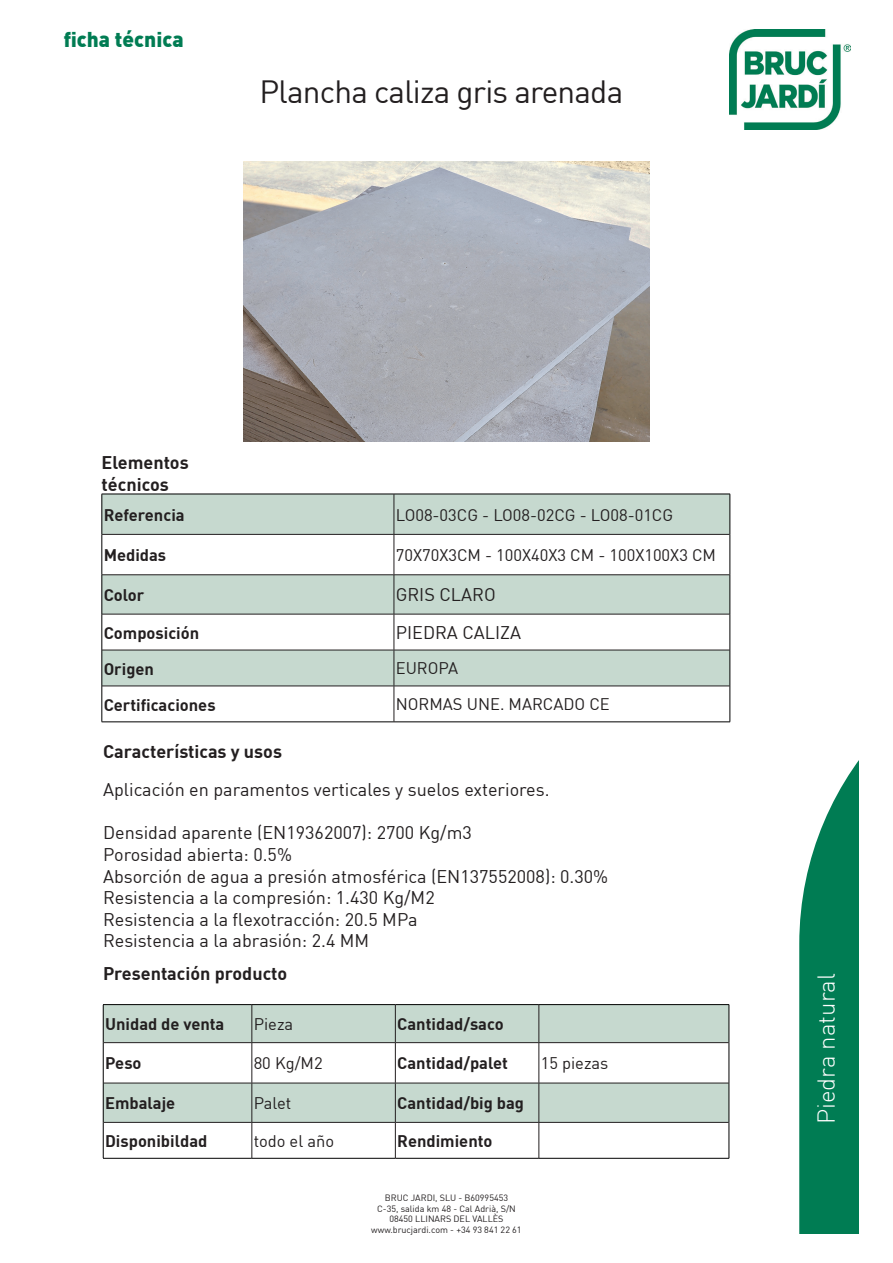
<style>
.page{position:relative;width:893px;height:1263px;background:#fff}
.page>*{position:absolute;margin:0;border:0;box-sizing:border-box;transform-origin:0 0}
.t1{font:31.5px "DIN";letter-spacing:-.025em;color:#231f20}
.t2{font:300 24px "DIN";color:#fff}
.t3{font:900 21px "DIN";color:#007c53}
.t4{font:18px "DIN";color:#231f20}
.t5{font:700 18px/21.6px "DIN";color:#231f20}
.t6{font:700 16.5px "DIN";color:#231f20}
.t7{font:16.5px "DIN";color:#231f20}
.t8{font:9px "DIN";color:#231f20}
</style>
<div class="page">
<svg style="left:799px;top:760px;width:60px;height:474px;background:#208c68"></svg>
<img style="left:243px;top:161px;width:407px;height:280px">
<img style="left:729px;top:30px;width:121px;height:100px">
<svg style="left:103px;top:495px;width:627px;height:191px;fill:#c6d9cf"></svg>
<hr style="left:102px;top:494px;width:292px;height:1px;background:#000">
<hr style="left:102px;top:494px;width:1px;height:40px;background:#000">
<hr style="left:394px;top:494px;width:336px;height:1px;background:#000">
<hr style="left:730px;top:494px;width:1px;height:40px;background:#000">
<hr style="left:102px;top:534px;width:1px;height:41px;background:#000">
<hr style="left:730px;top:534px;width:1px;height:41px;background:#000">
<hr style="left:102px;top:575px;width:1px;height:39px;background:#000">
<hr style="left:730px;top:575px;width:1px;height:39px;background:#000">
<hr style="left:102px;top:614px;width:1px;height:36px;background:#000">
<hr style="left:730px;top:614px;width:1px;height:36px;background:#000">
<hr style="left:102px;top:650px;width:1px;height:36px;background:#000">
<hr style="left:730px;top:650px;width:1px;height:36px;background:#000">
<hr style="left:102px;top:686px;width:1px;height:36px;background:#000">
<hr style="left:730px;top:686px;width:1px;height:36px;background:#000">
<hr style="left:102px;top:722px;width:292px;height:1px;background:#000">
<hr style="left:394px;top:722px;width:336px;height:1px;background:#000">
<hr style="left:394px;top:494px;width:1px;height:40px;background:#231f20">
<hr style="left:102px;top:534px;width:292px;height:1px;background:#231f20">
<hr style="left:394px;top:534px;width:336px;height:1px;background:#231f20">
<hr style="left:394px;top:535px;width:1px;height:39px;background:#231f20">
<hr style="left:102px;top:574px;width:292px;height:1px;background:#231f20">
<hr style="left:394px;top:574px;width:336px;height:1px;background:#231f20">
<hr style="left:394px;top:575px;width:1px;height:39px;background:#231f20">
<hr style="left:102px;top:614px;width:292px;height:1px;background:#231f20">
<hr style="left:394px;top:614px;width:336px;height:1px;background:#231f20">
<hr style="left:394px;top:614px;width:1px;height:36px;background:#231f20">
<hr style="left:102px;top:650px;width:292px;height:1px;background:#231f20">
<hr style="left:394px;top:650px;width:336px;height:1px;background:#231f20">
<hr style="left:394px;top:650px;width:1px;height:36px;background:#231f20">
<hr style="left:102px;top:686px;width:292px;height:1px;background:#231f20">
<hr style="left:394px;top:686px;width:336px;height:1px;background:#231f20">
<hr style="left:394px;top:686px;width:1px;height:36px;background:#231f20">
<svg style="left:104px;top:1005px;width:625px;height:117px;fill:#c6d9cf"></svg>
<hr style="left:103px;top:1004px;width:149px;height:1px;background:#000">
<hr style="left:103px;top:1005px;width:1px;height:38px;background:#000">
<hr style="left:252px;top:1004px;width:143px;height:1px;background:#000">
<hr style="left:395px;top:1004px;width:144px;height:1px;background:#000">
<hr style="left:539px;top:1004px;width:190px;height:1px;background:#000">
<hr style="left:729px;top:1005px;width:1px;height:38px;background:#000">
<hr style="left:103px;top:1043px;width:1px;height:40px;background:#000">
<hr style="left:729px;top:1043px;width:1px;height:40px;background:#000">
<hr style="left:103px;top:1083px;width:1px;height:39px;background:#000">
<hr style="left:729px;top:1083px;width:1px;height:39px;background:#000">
<hr style="left:103px;top:1122px;width:1px;height:36px;background:#000">
<hr style="left:729px;top:1122px;width:1px;height:36px;background:#000">
<hr style="left:103px;top:1158px;width:149px;height:1px;background:#000">
<hr style="left:252px;top:1158px;width:143px;height:1px;background:#000">
<hr style="left:395px;top:1158px;width:144px;height:1px;background:#000">
<hr style="left:539px;top:1158px;width:190px;height:1px;background:#000">
<hr style="left:252px;top:1005px;width:1px;height:37px;background:#231f20">
<hr style="left:395px;top:1005px;width:1px;height:37px;background:#231f20">
<hr style="left:539px;top:1005px;width:1px;height:37px;background:#231f20">
<hr style="left:103px;top:1042px;width:149px;height:1px;background:#231f20">
<hr style="left:252px;top:1042px;width:143px;height:1px;background:#231f20">
<hr style="left:252px;top:1043px;width:1px;height:40px;background:#231f20">
<hr style="left:395px;top:1042px;width:144px;height:1px;background:#231f20">
<hr style="left:395px;top:1043px;width:1px;height:40px;background:#231f20">
<hr style="left:539px;top:1042px;width:190px;height:1px;background:#231f20">
<hr style="left:539px;top:1043px;width:1px;height:40px;background:#231f20">
<hr style="left:103px;top:1083px;width:149px;height:1px;background:#231f20">
<hr style="left:252px;top:1083px;width:143px;height:1px;background:#231f20">
<hr style="left:252px;top:1083px;width:1px;height:39px;background:#231f20">
<hr style="left:395px;top:1083px;width:144px;height:1px;background:#231f20">
<hr style="left:395px;top:1083px;width:1px;height:39px;background:#231f20">
<hr style="left:539px;top:1083px;width:190px;height:1px;background:#231f20">
<hr style="left:539px;top:1083px;width:1px;height:39px;background:#231f20">
<hr style="left:103px;top:1122px;width:149px;height:1px;background:#231f20">
<hr style="left:252px;top:1122px;width:143px;height:1px;background:#231f20">
<hr style="left:252px;top:1122px;width:1px;height:36px;background:#231f20">
<hr style="left:395px;top:1122px;width:144px;height:1px;background:#231f20">
<hr style="left:395px;top:1122px;width:1px;height:36px;background:#231f20">
<hr style="left:539px;top:1122px;width:190px;height:1px;background:#231f20">
<hr style="left:539px;top:1122px;width:1px;height:36px;background:#231f20">
<p class="t3" style="left:64px;top:29px;width:121px">ficha técnica</p>
<p class="t1" style="left:260px;top:77px;width:365px">Plancha caliza gris arenada</p>
<p class="t5" style="left:102px;top:453px;width:89px">Elementos técnicos</p>
<p class="t6" style="left:104px;top:507px;width:83px">Referencia</p>
<p class="t7" style="left:396px;top:507px;width:279px">LO08-03CG - LO08-02CG - LO08-01CG</p>
<p class="t6" style="left:104px;top:547px;width:64px">Medidas</p>
<p class="t7" style="left:396px;top:548px;width:322px">70X70X3CM - 100X40X3 CM - 100X100X3 CM</p>
<p class="t6" style="left:104px;top:587px;width:42px">Color</p>
<p class="t4" style="left:396px;top:587px;width:101px">GRIS CLARO</p>
<p class="t6" style="left:104px;top:625px;width:97px">Composición</p>
<p class="t4" style="left:396px;top:624px;width:127px">PIEDRA CALIZA</p>
<p class="t6" style="left:104px;top:661px;width:52px">Origen</p>
<p class="t7" style="left:396px;top:661px;width:64px">EUROPA</p>
<p class="t6" style="left:104px;top:696px;width:113px">Certificaciones</p>
<p class="t7" style="left:396px;top:697px;width:215px">NORMAS UNE. MARCADO CE</p>
<p class="t5" style="left:103px;top:741px;width:181px">Características y usos</p>
<p class="t4" style="left:103px;top:782px;width:448px">Aplicación en paramentos verticales y suelos exteriores.</p>
<p class="t4" style="left:103px;top:825px;width:370px">Densidad aparente (EN19362007): 2700 Kg/m3</p>
<p class="t4" style="left:103px;top:846px;width:190px">Porosidad abierta: 0.5%</p>
<p class="t4" style="left:103px;top:868px;width:507px">Absorción de agua a presión atmosférica (EN137552008): 0.30%</p>
<p class="t4" style="left:103px;top:890px;width:333px">Resistencia a la compresión: 1.430 Kg/M2</p>
<p class="t4" style="left:103px;top:911px;width:316px">Resistencia a la flexotracción: 20.5 MPa</p>
<p class="t4" style="left:103px;top:933px;width:268px">Resistencia a la abrasión: 2.4 MM</p>
<p class="t5" style="left:103px;top:964px;width:186px">Presentación producto</p>
<p class="t6" style="left:105px;top:1016px;width:121px">Unidad de venta</p>
<p class="t7" style="left:254px;top:1017px;width:41px">Pieza</p>
<p class="t6" style="left:397px;top:1016px;width:108px">Cantidad/saco</p>
<p class="t6" style="left:105px;top:1055px;width:38px">Peso</p>
<p class="t7" style="left:254px;top:1056px;width:70px">80 Kg/M2</p>
<p class="t6" style="left:397px;top:1055px;width:112px">Cantidad/palet</p>
<p class="t7" style="left:541px;top:1056px;width:69px">15 piezas</p>
<p class="t6" style="left:105px;top:1095px;width:72px">Embalaje</p>
<p class="t7" style="left:254px;top:1096px;width:39px">Palet</p>
<p class="t6" style="left:397px;top:1095px;width:128px">Cantidad/big bag</p>
<p class="t6" style="left:105px;top:1133px;width:104px">Disponibildad</p>
<p class="t7" style="left:254px;top:1133px;width:82px">todo el año</p>
<p class="t6" style="left:397px;top:1133px;width:97px">Rendimiento</p>
<p class="t8" style="left:385px;top:1193px;width:125px">BRUC JARDI, SLU - B60995453</p>
<p class="t8" style="left:377px;top:1204px;width:140px">C-35, salida km 48 - Cal Adrià, S/N</p>
<p class="t8" style="left:389px;top:1215px;width:116px">08450 LLINARS DEL VALLÈS</p>
<p class="t8" style="left:371px;top:1226px;width:152px">www.brucjardi.com - +34 93 841 22 61</p>
<p class="t2" style="left:815px;top:1124px;width:153px;rotate:-90deg">Piedra natural</p>
</div>
